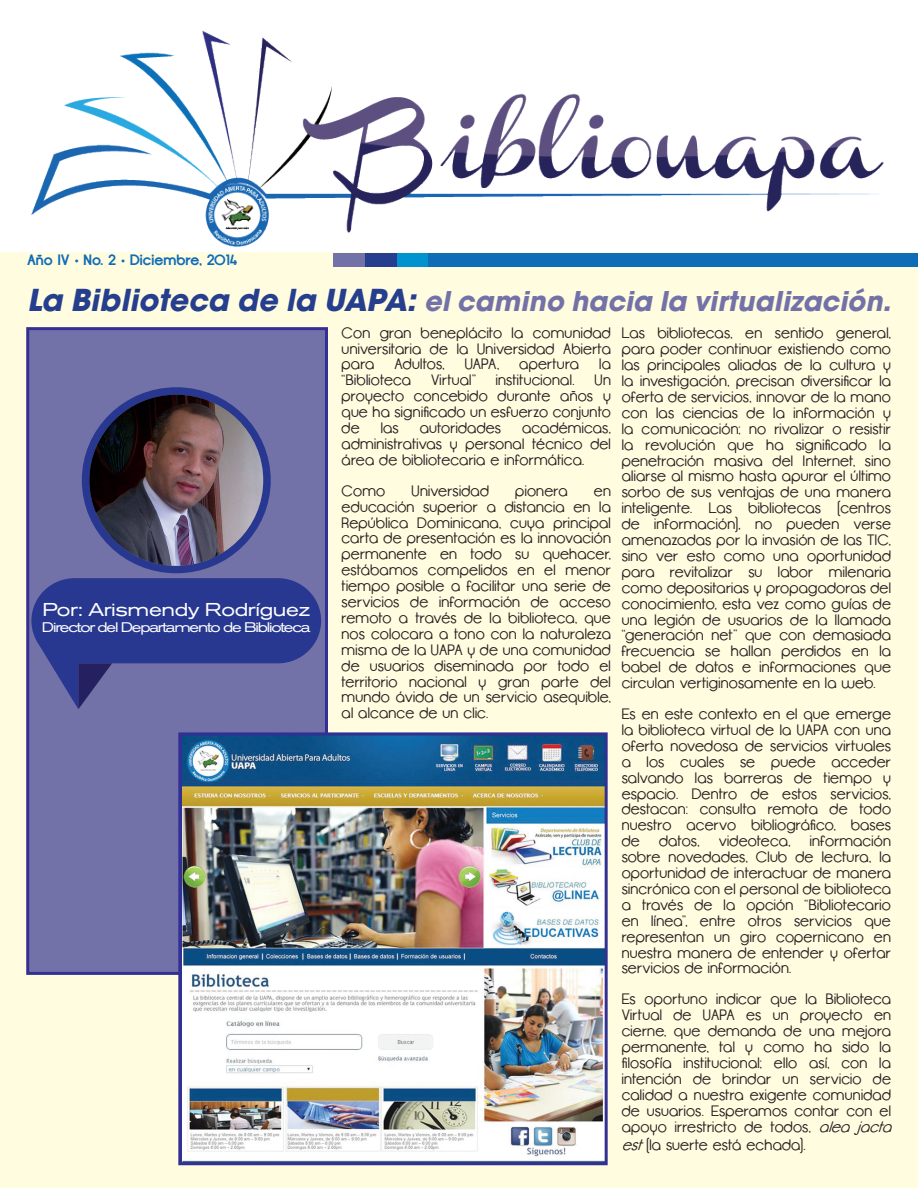
<style>
.page{position:relative;width:918px;height:1188px;background:#fff}
.page>*{position:absolute;margin:0;border:0;box-sizing:border-box;transform-origin:0 0}
.t1{font:italic 700 27px "ITC Avant Garde Std";letter-spacing:.005em;color:#7372a8}
.t2{font:expanded 18.45px "Akzidenz Grotesk BQ";letter-spacing:-.02em;color:#fff}
.t3{font:15px/15.9px "Opificio";letter-spacing:.015em;color:#231f20;text-align:justify}
.t4{font:700 15px "Opificio";color:#0f6cb6}
.t5{font:expanded 13.8px "Akzidenz Grotesk BQ";letter-spacing:-.085em;color:#fff}
.s1{font-family:"Myriad Pro";font-weight:400;font-style:italic;font-stretch:condensed}
.s2{font-size:30px;color:#253f8e}
.s3{font-style:italic}
</style>
<div class="page">
<div style="left:0;top:253px;width:918px;height:935px;background:#fffce0"></div>
<div style="left:26px;top:327px;width:302px;height:648px;background:#7372a8;border:3px solid #323092"></div>
<svg style="left:31px;top:387px;width:290px;height:322px"></svg>
<img style="left:89px;top:395px;width:174px;height:171px">
<img style="left:31px;top:31px;width:853px;height:216px">
<div style="left:428px;top:253px;width:490px;height:14px;background:#0f6cb6"></div>
<div style="left:396px;top:253px;width:32px;height:14px;background:#0093d0"></div>
<div style="left:365px;top:253px;width:32px;height:14px;background:#253f8e"></div>
<div style="left:333px;top:253px;width:32px;height:14px;background:#7372a8"></div>
<img style="left:183px;top:736px;width:421px;height:425px">
<div style="left:178px;top:732px;width:430px;height:433px;border:3px solid #323092"></div>
<p class="t4" style="left:27px;top:251px;width:212px">Año IV <span class="s1">•</span> No. 2 <span class="s1">•</span> Diciembre, 2014</p>
<h1 class="t1" style="left:27px;top:284px;width:865px"><span class="s2">La Biblioteca de la UAPA:</span> el camino hacia la virtualización.</h1>
<p class="t2" style="left:43px;top:598px;width:269px">Por: Arismendy Rodríguez</p>
<p class="t5" style="left:42px;top:619px;width:270px">Director del Departamento de Biblioteca</p>
<p class="t3" style="left:342px;top:325px;width:271px">Con gran beneplácito la comunidad universitaria de la Universidad Abierta para</p>
<p class="t3" style="left:395px;top:357px;width:52px">Adultos,</p>
<p class="t3" style="left:465px;top:357px;width:36px">UAPA,</p>
<p class="t3" style="left:519px;top:357px;width:61px">apertura</p>
<p class="t3" style="left:599px;top:357px;width:13px">la</p>
<p class="t3" style="left:342px;top:373px;width:71px">“Biblioteca</p>
<p class="t3" style="left:431px;top:373px;width:46px">Virtual”</p>
<p class="t3" style="left:496px;top:373px;width:80px">institucional.</p>
<p class="t3" style="left:342px;top:373px;width:271px;text-indent:253px">Un proyecto concebido durante años y que ha significado un esfuerzo conjunto de</p>
<p class="t3" style="left:342px;top:420px;width:271px;text-indent:181px">académicas, administrativas y personal técnico del área de bibliotecaria e informática.</p>
<p class="t3" style="left:342px;top:483px;width:45px">Como</p>
<p class="t3" style="left:411px;top:483px;width:79px">Universidad</p>
<p class="t3" style="left:515px;top:483px;width:54px">pionera</p>
<p class="t3" style="left:381px;top:420px;width:20px">las</p>
<p class="t3" style="left:420px;top:420px;width:83px">autoridades</p>
<p class="t3" style="left:342px;top:483px;width:271px;text-indent:252px">en educación superior a distancia en la República Dominicana, cuya principal carta de presentación es la innovación permanente en todo su quehacer, estábamos compelidos en el menor tiempo posible a facilitar una serie de servicios de información de acceso remoto a través de la biblioteca, que nos colocara a tono con la naturaleza misma de la UAPA y de una comunidad de usuarios diseminada por todo el territorio nacional y gran parte del mundo ávida de un servicio asequible, al alcance de un clic.</p>
<p class="t3" style="left:622px;top:326px;width:271px">Las bibliotecas, en sentido general, para poder continuar existiendo como las principales aliadas de la cultura y la investigación, precisan diversificar la oferta de servicios, innovar de la mano con las ciencias de la información y la comunicación; no rivalizar o resistir la revolución que ha significado la penetración masiva del Internet, sino aliarse al mismo hasta apurar el último sorbo de sus ventajas de una manera inteligente. Las bibliotecas (centros de información), no pueden verse amenazadas por la invasión de las TIC, sino ver esto como una oportunidad para revitalizar su labor milenaria como depositarias y propagadoras del conocimiento, esta vez como guías de una legión de usuarios de la llamada “generación net” que con demasiada frecuencia se hallan perdidos en la babel de datos e informaciones que circulan vertiginosamente en la web.</p>
<p class="t3" style="left:622px;top:706px;width:271px">Es en este contexto en el que emerge la biblioteca virtual de la UAPA con una oferta novedosa de servicios virtuales a los cuales se puede acceder salvando las barreras de tiempo y espacio. Dentro de estos servicios, destacan: consulta remota de todo nuestro acervo bibliográfico, bases de</p>
<p class="t3" style="left:622px;top:834px;width:271px;text-indent:188px">información sobre novedades, Club de lectura, la oportunidad de interactuar de manera sincrónica con el personal de biblioteca a través de la opción “Bibliotecario en línea”, entre otros servicios que representan un giro copernicano en nuestra manera de entender y ofertar servicios de información.</p>
<p class="t3" style="left:622px;top:992px;width:276px;text-align:left">Es oportuno indicar que la Biblioteca Virtual de UAPA es un proyecto en cierne, que demanda de una mejora permanente, tal y como ha sido la filosofía institucional; ello así, con la intención de brindar un servicio de calidad a nuestra exigente comunidad de usuarios. Esperamos contar con el apoyo irrestricto de todos, <span class="s3">alea jacta</span></p>
<p class="t3" style="left:622px;top:1138px;width:185px"><span class="s3">est</span>(la suerte está echada).</p>
<p class="t3" style="left:659px;top:834px;width:42px">datos,</p>
<p class="t3" style="left:719px;top:834px;width:73px">videoteca,</p>
</div>
